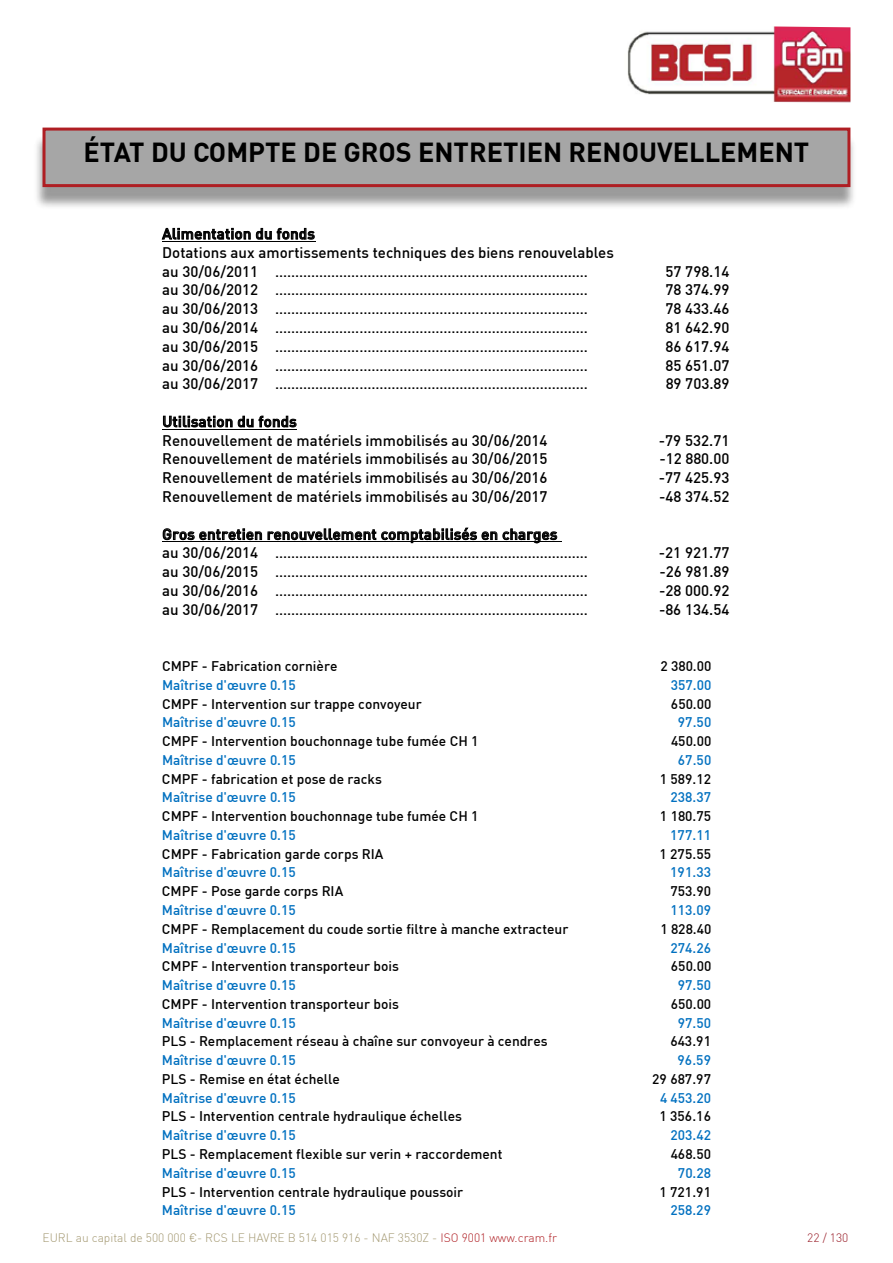
<style>
.page{position:relative;width:893px;height:1263px;background:#fff}
.page>*{position:absolute;margin:0;border:0;box-sizing:border-box;transform-origin:0 0}
.TitrePartieRapport{font:700 27px "DIN Pro";color:#000}
.t1{font:500 15px/18.8px "DIN Pro";color:#000;text-align:justify}
.t2{font:500 13.8px "DIN Pro";color:#000}
.t3{font:500 13.8px "DIN Pro";letter-spacing:.005em;color:#0070c0}
.t4{font:300 12px "DIN Pro";color:#a39871}
.t5{font:300 12px "DIN Pro";color:#981b26}
.s1{color:#af1e23}
</style>
<div class="page">
<img style="left:627px;top:26px;width:223px;height:77px">
<div style="left:33px;top:134px;width:824px;height:76px;background:#000;opacity:.4"></div>
<div style="left:44px;top:129px;width:805px;height:57px;background:#a6a6a6"></div>
<div style="left:43px;top:128px;width:807px;height:59px;border:3px solid #af1e23"></div>
<svg style="left:162px;top:228px;width:153px;height:12px"></svg>
<hr style="left:162px;top:241px;width:153px;height:1px;background:#000">
<svg style="left:163px;top:416px;width:134px;height:11px"></svg>
<hr style="left:162px;top:429px;width:135px;height:1px;background:#000">
<svg style="left:163px;top:528px;width:99px;height:12px"></svg>
<svg style="left:268px;top:527px;width:289px;height:16px"></svg>
<hr style="left:162px;top:541px;width:400px;height:1px;background:#000">
<p class="TitrePartieRapport" style="left:84px;top:134px;width:727px">ÉTAT DU COMPTE DE GROS ENTRETIEN RENOUVELLEMENT</p>
<p class="t1" style="left:162px;top:224px;width:154px">Alimentation du fonds</p>
<p class="t1" style="left:162px;top:243px;width:453px">Dotations aux amortissements techniques des biens renouvelables au 30/06/2011 ……………………………………………………………………</p>
<p class="t1" style="left:665px;top:261px;width:66px">57 798.14</p>
<p class="t1" style="left:162px;top:280px;width:427px">au 30/06/2012 ……………………………………………………………………</p>
<p class="t1" style="left:665px;top:280px;width:66px">78 374.99</p>
<p class="t1" style="left:162px;top:299px;width:427px">au 30/06/2013 ……………………………………………………………………</p>
<p class="t1" style="left:665px;top:299px;width:66px">78 433.46</p>
<p class="t1" style="left:162px;top:318px;width:427px">au 30/06/2014 ……………………………………………………………………</p>
<p class="t1" style="left:665px;top:318px;width:66px">81 642.90</p>
<p class="t1" style="left:162px;top:337px;width:427px">au 30/06/2015 ……………………………………………………………………</p>
<p class="t1" style="left:665px;top:337px;width:66px">86 617.94</p>
<p class="t1" style="left:162px;top:355px;width:427px">au 30/06/2016 ……………………………………………………………………</p>
<p class="t1" style="left:665px;top:355px;width:66px">85 651.07</p>
<p class="t1" style="left:162px;top:374px;width:427px">au 30/06/2017 ……………………………………………………………………</p>
<p class="t1" style="left:666px;top:374px;width:65px">89 703.89</p>
<p class="t1" style="left:162px;top:412px;width:136px">Utilisation du fonds</p>
<p class="t1" style="left:162px;top:430px;width:387px">Renouvellement de matériels immobilisés au 30/06/2014<br>Renouvellement de matériels immobilisés au 30/06/2015<br>Renouvellement de matériels immobilisés au 30/06/2016<br>Renouvellement de matériels immobilisés au 30/06/2017</p>
<p class="t1" style="left:162px;top:524px;width:397px">Gros entretien renouvellement comptabilisés en charges</p>
<p class="t1" style="left:659px;top:430px;width:72px">-79 532.71 -12 880.00 -77 425.93 -48 374.52</p>
<p class="t1" style="left:162px;top:543px;width:427px">au 30/06/2014 ……………………………………………………………………</p>
<p class="t1" style="left:659px;top:543px;width:72px">-21 921.77</p>
<p class="t1" style="left:162px;top:562px;width:427px">au 30/06/2015 ……………………………………………………………………</p>
<p class="t1" style="left:659px;top:562px;width:72px">-26 981.89</p>
<p class="t1" style="left:162px;top:581px;width:427px">au 30/06/2016 ……………………………………………………………………</p>
<p class="t1" style="left:659px;top:581px;width:72px">-28 000.92</p>
<p class="t1" style="left:162px;top:599px;width:427px">au 30/06/2017 ……………………………………………………………………</p>
<p class="t1" style="left:659px;top:599px;width:72px">-86 134.54</p>
<p class="t2" style="left:162px;top:657px;width:177px">CMPF - Fabrication cornière</p>
<p class="t2" style="left:660px;top:657px;width:52px">2 380.00</p>
<p class="t3" style="left:162px;top:676px;width:135px">Maîtrise d'œuvre 0.15</p>
<p class="t3" style="left:671px;top:676px;width:42px">357.00</p>
<p class="t2" style="left:162px;top:695px;width:261px">CMPF - Intervention sur trappe convoyeur</p>
<p class="t2" style="left:671px;top:695px;width:42px">650.00</p>
<p class="t3" style="left:162px;top:713px;width:135px">Maîtrise d'œuvre 0.15</p>
<p class="t3" style="left:678px;top:713px;width:35px">97.50</p>
<p class="t2" style="left:162px;top:732px;width:318px">CMPF - Intervention bouchonnage tube fumée CH 1</p>
<p class="t2" style="left:671px;top:732px;width:42px">450.00</p>
<p class="t3" style="left:162px;top:751px;width:135px">Maîtrise d'œuvre 0.15</p>
<p class="t3" style="left:678px;top:751px;width:35px">67.50</p>
<p class="t2" style="left:162px;top:770px;width:221px">CMPF - fabrication et pose de racks</p>
<p class="t2" style="left:660px;top:770px;width:53px">1 589.12</p>
<p class="t3" style="left:162px;top:788px;width:135px">Maîtrise d'œuvre 0.15</p>
<p class="t3" style="left:670px;top:788px;width:42px">238.37</p>
<p class="t2" style="left:162px;top:807px;width:318px">CMPF - Intervention bouchonnage tube fumée CH 1</p>
<p class="t2" style="left:660px;top:807px;width:53px">1 180.75</p>
<p class="t3" style="left:162px;top:826px;width:135px">Maîtrise d'œuvre 0.15</p>
<p class="t3" style="left:670px;top:826px;width:42px">177.11</p>
<p class="t2" style="left:162px;top:845px;width:223px">CMPF - Fabrication garde corps RIA</p>
<p class="t2" style="left:659px;top:845px;width:53px">1 275.55</p>
<p class="t3" style="left:162px;top:863px;width:135px">Maîtrise d'œuvre 0.15</p>
<p class="t3" style="left:670px;top:863px;width:42px">191.33</p>
<p class="t2" style="left:162px;top:882px;width:183px">CMPF - Pose garde corps RIA</p>
<p class="t2" style="left:670px;top:882px;width:42px">753.90</p>
<p class="t3" style="left:162px;top:901px;width:135px">Maîtrise d'œuvre 0.15</p>
<p class="t3" style="left:670px;top:901px;width:42px">113.09</p>
<p class="t2" style="left:162px;top:920px;width:408px">CMPF - Remplacement du coude sortie filtre à manche extracteur</p>
<p class="t2" style="left:660px;top:920px;width:52px">1 828.40</p>
<p class="t3" style="left:162px;top:939px;width:135px">Maîtrise d'œuvre 0.15</p>
<p class="t3" style="left:670px;top:939px;width:42px">274.26</p>
<p class="t2" style="left:162px;top:957px;width:239px">CMPF - Intervention transporteur bois</p>
<p class="t2" style="left:671px;top:957px;width:42px">650.00</p>
<p class="t3" style="left:162px;top:976px;width:135px">Maîtrise d'œuvre 0.15</p>
<p class="t3" style="left:678px;top:976px;width:35px">97.50</p>
<p class="t2" style="left:162px;top:995px;width:239px">CMPF - Intervention transporteur bois</p>
<p class="t2" style="left:671px;top:995px;width:42px">650.00</p>
<p class="t3" style="left:162px;top:1014px;width:135px">Maîtrise d'œuvre 0.15</p>
<p class="t3" style="left:678px;top:1014px;width:35px">97.50</p>
<p class="t2" style="left:162px;top:1032px;width:387px">PLS - Remplacement réseau à chaîne sur convoyeur à cendres</p>
<p class="t2" style="left:670px;top:1032px;width:42px">643.91</p>
<p class="t3" style="left:162px;top:1051px;width:135px">Maîtrise d'œuvre 0.15</p>
<p class="t3" style="left:678px;top:1051px;width:35px">96.59</p>
<p class="t2" style="left:162px;top:1070px;width:180px">PLS - Remise en état échelle</p>
<p class="t2" style="left:652px;top:1070px;width:60px">29 687.97</p>
<p class="t3" style="left:162px;top:1089px;width:135px">Maîtrise d'œuvre 0.15</p>
<p class="t3" style="left:660px;top:1089px;width:53px">4 453.20</p>
<p class="t2" style="left:162px;top:1107px;width:302px">PLS - Intervention centrale hydraulique échelles</p>
<p class="t2" style="left:659px;top:1107px;width:53px">1 356.16</p>
<p class="t3" style="left:162px;top:1126px;width:135px">Maîtrise d'œuvre 0.15</p>
<p class="t3" style="left:671px;top:1126px;width:42px">203.42</p>
<p class="t2" style="left:162px;top:1145px;width:342px">PLS - Remplacement flexible sur verin + raccordement</p>
<p class="t2" style="left:671px;top:1145px;width:42px">468.50</p>
<p class="t3" style="left:162px;top:1164px;width:135px">Maîtrise d'œuvre 0.15</p>
<p class="t3" style="left:678px;top:1164px;width:35px">70.28</p>
<p class="t2" style="left:162px;top:1182px;width:303px">PLS - Intervention centrale hydraulique poussoir</p>
<p class="t2" style="left:659px;top:1182px;width:53px">1 721.91</p>
<p class="t3" style="left:162px;top:1201px;width:135px">Maîtrise d'œuvre 0.15</p>
<p class="t3" style="left:670px;top:1201px;width:42px">258.29</p>
<p class="t4" style="left:43px;top:1230px;width:516px">EURL au capital de 500 000 €- RCS LE HAVRE B 514 015 916 - NAF 3530Z - <span class="s1">ISO 9001 www.cram.fr</span></p>
<p class="t5" style="left:807px;top:1230px;width:43px">22 / 130</p>
</div>
